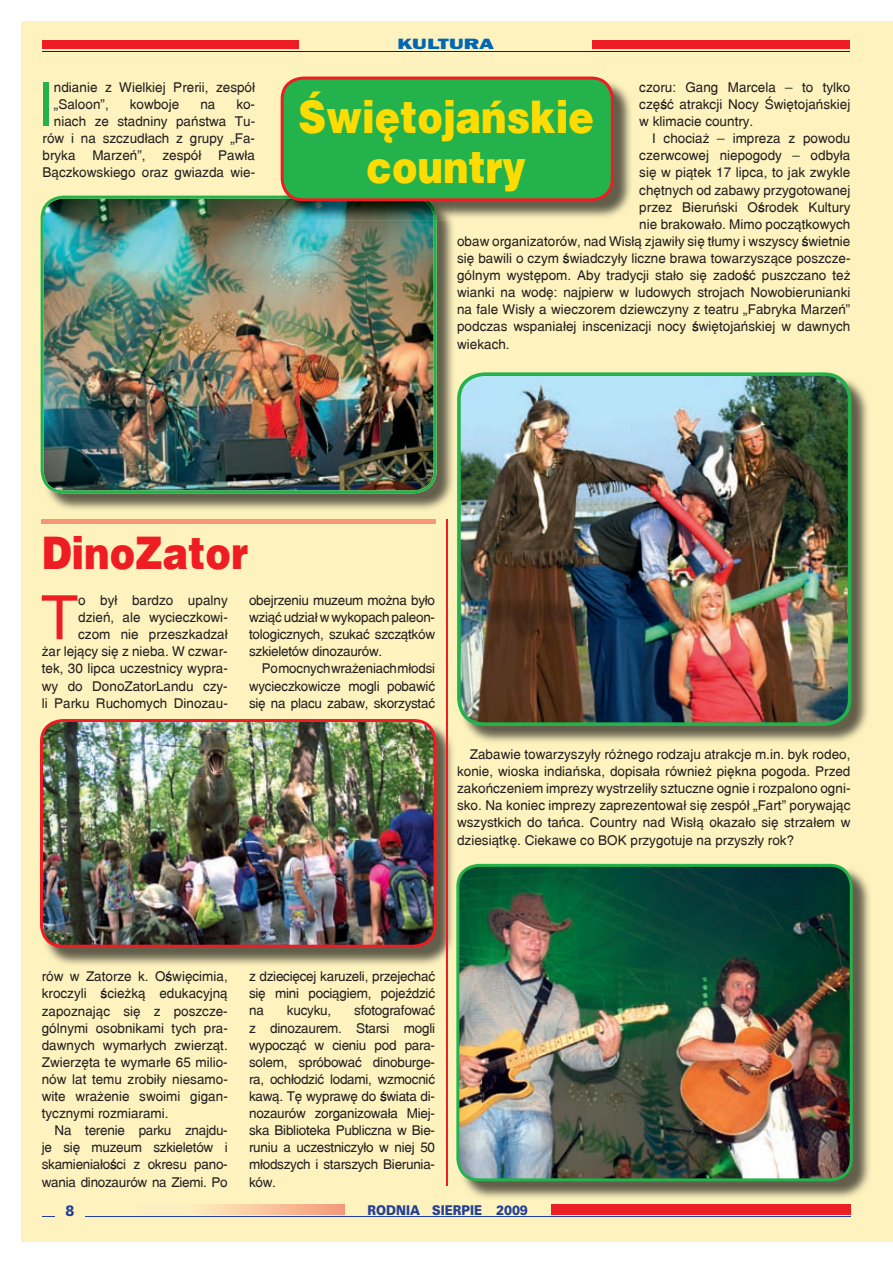
<style>
.page{position:relative;width:893px;height:1263px;background:#fff}
.page>*{position:absolute;margin:0;border:0;box-sizing:border-box;transform-origin:0 0}
.t1{font:61.05px "Switzerland";color:#23b24b}
.t2{font:61.05px "Switzerland";color:#ee1d23}
.t3{font:900 45px/49.5px "Switzerland";color:#ffdc01;text-align:center;scale:.85 1}
.t4{font:900 45px "Switzerland";color:#ee1d23;scale:.85 1}
.t5{font:800 15px "Frankfurt Gothic";color:#0166b3;scale:1.5 1}
.t6{font:15px "Zurich AT Black";color:#223f99;scale:.9 1}
.t7{font:13.5px/17.1px "Switzerland";color:#231f20;text-align:justify}
.t8{font:13.5px "Zurich AT Black";color:#223f99;scale:.9 1}
</style>
<div class="page">
<div style="left:21px;top:21px;width:872px;height:1221px;background:#fef3be"></div>
<hr style="left:85px;top:1216px;width:765px;height:1px;background:#223f99">
<svg style="left:43px;top:1216px;width:12px;height:1px"></svg>
<div style="left:551px;top:1204px;width:299px;height:11px;background:#ec2024"></div>
<svg style="left:201px;top:1204px;width:143px;height:11px;background:#f9c19a"></svg>
<hr style="left:43px;top:51px;width:807px;height:1px;background:#231f20">
<div style="left:43px;top:40px;width:807px;height:9px;background:#ee1d23"></div>
<div style="left:299px;top:25px;width:293px;height:24px;background:#fef3be"></div>
<img style="left:47px;top:721px;width:406px;height:245px">
<img style="left:40px;top:719px;width:397px;height:229px">
<div style="left:42px;top:519px;width:394px;height:5px;background:#f6977a"></div>
<hr style="left:446px;top:519px;width:1px;height:667px;background:#ee1d23">
<img style="left:466px;top:381px;width:402px;height:361px">
<img style="left:457px;top:372px;width:394px;height:354px">
<img style="left:464px;top:871px;width:406px;height:327px">
<img style="left:456px;top:864px;width:397px;height:317px">
<img style="left:48px;top:220px;width:405px;height:290px">
<img style="left:41px;top:196px;width:396px;height:297px">
<img style="left:455px;top:84px;width:176px;height:134px">
<img style="left:437px;top:201px;width:18px;height:19px">
<img style="left:283px;top:201px;width:154px;height:19px">
<svg style="left:281px;top:77px;width:333px;height:124px;background:#2fa949"></svg>
<h1 class="t1" style="left:37px;top:69px;width:18px">I</h1>
<p class="t7" style="left:54px;top:79px;width:203px">ndianie z Wielkiej Prerii, zespó³ „Saloon”,</p>
<p class="t7" style="left:43px;top:96px;width:214px;text-align:right">ko-<br>niach ze stadniny pañstwa Tu&shy;rów i na szczud³ach z grupy „Fa&shy;bryka Marzeñ”, zespó³ Paw³a<br>B¹czkowskiego oraz gwiazda wie-</p>
<p class="t7" style="left:130px;top:96px;width:51px">kowboje</p>
<p class="t7" style="left:200px;top:96px;width:17px">na</p>
<p class="t5" style="left:397px;top:35px;width:66px">KULTURA</p>
<p class="t7" style="left:639px;top:79px;width:213px">czoru: Gang Marcela – to tylko czêœæ atrakcji Nocy Œwiêtojañskiej w klimacie country.</p>
<p class="t7" style="left:652px;top:130px;width:200px">I chocia¿ – impreza z powodu</p>
<p class="t7" style="left:639px;top:147px;width:213px">czerwcowej niepogody – odby³a</p>
<p class="t7" style="left:639px;top:164px;width:213px">siê w pi¹tek 17 lipca, to jak zwykle</p>
<p class="t7" style="left:639px;top:181px;width:213px">chêtnych od zabawy przygotowanej</p>
<p class="t7" style="left:639px;top:198px;width:213px">przez Bieruñski Oœrodek Kultury</p>
<p class="t7" style="left:639px;top:215px;width:213px">nie brakowa³o. Mimo pocz¹tkowych</p>
<p class="t7" style="left:457px;top:233px;width:395px">obaw organizatorów, nad Wis³¹ zjawi³y siê t³umy i wszyscy œwietnie</p>
<p class="t7" style="left:457px;top:250px;width:395px">siê bawili o czym œwiadczy³y liczne brawa towarzysz¹ce poszcze-</p>
<p class="t7" style="left:457px;top:267px;width:395px">gólnym wystêpom. Aby tradycji sta³o siê zadoœæ puszczano te¿</p>
<p class="t7" style="left:457px;top:284px;width:395px">wianki na wodê: najpierw w ludowych strojach Nowobierunianki</p>
<p class="t7" style="left:457px;top:301px;width:395px">na fale Wis³y a wieczorem dziewczyny z teatru „Fabryka Marzeñ”</p>
<p class="t7" style="left:457px;top:318px;width:395px">podczas wspania³ej inscenizacji nocy œwiêtojañskiej w dawnych</p>
<p class="t7" style="left:457px;top:335px;width:54px">wiekach.</p>
<h2 class="t3" style="left:298px;top:94px;width:349px">Œwiêtojañskie country</h2>
<h2 class="t4" style="left:42px;top:526px;width:244px">DinoZator</h2>
<h1 class="t2" style="left:41px;top:582px;width:39px">T</h1>
<p class="t7" style="left:42px;top:592px;width:188px;text-align:right">o by³ bardzo upalny dzieñ, ale wycieczkowi-<br>czom nie przeszkadza³<br>¿ar lej¹cy siê z nieba. W czwar&shy;tek, 30 lipca uczestnicy wypra&shy;wy do DonoZatorLandu czy&shy;li Parku Ruchomych Dinozau-</p>
<p class="t7" style="left:249px;top:592px;width:188px">obejrzeniu muzeum mo¿na by³o wzi¹æ udzia³ w wykopach paleon&shy;tologicznych, szukaæ szcz¹tków szkieletów dinozaurów.</p>
<p class="t7" style="left:249px;top:660px;width:188px;text-indent:13px">Po mocnych wra¿eniach m³odsi wy cieczkowicze mogli pobawiæ siê na placu zabaw, skorzystaæ</p>
<p class="t7" style="left:457px;top:746px;width:395px;text-indent:13px">Zabawie towarzyszy³y ró¿nego rodzaju atrakcje m.in. byk rodeo, konie, wioska indiañska, dopisa³a równie¿ piêkna pogoda. Przed zakoñczeniem imprezy wystrzeli³y sztuczne ognie i rozpalono ogni&shy;sko. Na koniec imprezy zaprezentowa³ siê zespó³ „Fart” porywaj¹c wszystkich do tañca. Country nad Wis³¹ okaza³o siê strza³em w dziesi¹tkê. Ciekawe co BOK przygotuje na przysz³y rok?</p>
<p class="t7" style="left:42px;top:968px;width:188px">rów w Zatorze k. Oœwiêcimia, kroczyli œcie¿k¹ edukacyjn¹ zapoznaj¹c siê z poszcze&shy;gólnymi osobnikami tych pra&shy;dawnych wymar³ych zwierz¹t.<br>Zwierzêta te wymar³e 65 milio&shy;nów lat temu zrobi³y niesamo&shy;wite wra¿enie swoimi gigan&shy;tycznymi rozmiarami.</p>
<p class="t7" style="left:42px;top:1122px;width:188px;text-indent:13px">Na terenie parku znajdu&shy;je siê muzeum szkieletów i skamienia³oœci z okresu pano&shy;wania dinozaurów na Ziemi. Po</p>
<p class="t7" style="left:249px;top:968px;width:188px">z dzieciêcej karuzeli, przejechaæ siê mini poci¹giem, pojeŸdziæ na</p>
<p class="t7" style="left:249px;top:1002px;width:188px;text-indent:105px">sfotografowaæ z dino zaurem. Starsi mogli wypocz¹æ w cieniu pod para&shy;solem, spróbowaæ dinoburge&shy;ra, och³odziæ lodami, wzmocniæ kaw¹. Tê wyprawê do œwiata di&shy;nozaurów zorganizowa³a Miej&shy;ska Biblioteka Publiczna w Bie&shy;runiu a uczestniczy³o w niej 50 m³odszych i starszych Bierunia&shy;ków.</p>
<p class="t7" style="left:287px;top:1002px;width:46px">kucyku,</p>
<p class="t6" style="left:65px;top:1202px;width:11px">8</p>
<p class="t8" style="left:367px;top:1202px;width:180px">RODNIA · SIERPIEŃ 2009</p>
</div>
